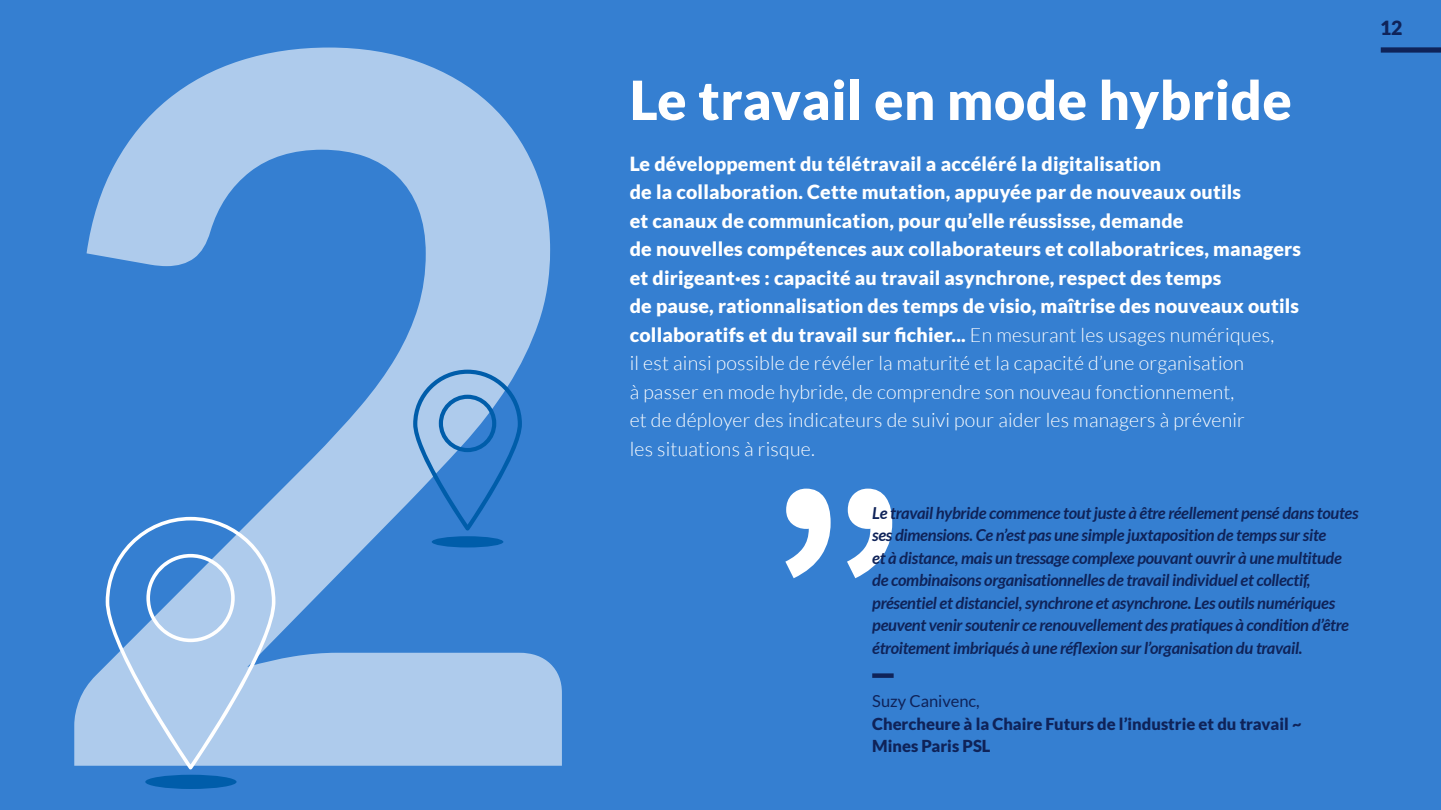
<style>
.page{position:relative;width:1441px;height:810px;background:#fff}
.page>*{position:absolute;margin:0;border:0;box-sizing:border-box;transform-origin:0 0}
.t1{font:900 54px "Lato";letter-spacing:.01em;color:#fff}
.t2{font:900 19.5px/28.5px "Lato";letter-spacing:.01em;color:#fff}
.t3{font:900 19.5px "Lato";color:#0f2359}
.t4{font:italic 700 16.5px/22.5px "Lato";letter-spacing:-.02em;color:#0f2359}
.t5{font:900 16.5px/22.5px "Lato";color:#0f2359}
.t6{font:16.5px "Lato";color:#0f2359}
.s1{font-weight:300}
</style>
<div class="page">
<div style="left:0;top:0;width:1440px;height:810px;background:#357fd1"></div>
<div style="left:1380px;top:47px;width:60px;height:6px;background:#0f2359"></div>
<svg style="left:785px;top:489px;width:107px;height:89px"></svg>
<div style="left:872px;top:673px;width:21px;height:5px;background:#0f2359"></div>
<svg style="left:74px;top:48px;width:488px;height:718px"></svg>
<div style="left:431px;top:536px;width:72px;height:11px;background:#005daa;border-radius:50%"></div>
<svg style="left:413px;top:370px;width:109px;height:161px"></svg>
<div style="left:145px;top:775px;width:91px;height:14px;background:#005daa;border-radius:50%"></div>
<svg style="left:106px;top:517px;width:169px;height:252px"></svg>
<p class="t1" style="left:629px;top:69px;width:663px">Le travail en mode hybride</p>
<p class="t2" style="left:629px;top:149px;width:672px">Le développement du télétravail a accéléré la digitalisation<br>de la collaboration. Cette mutation, appuyée par de nouveaux outils<br>et canaux de communication, pour qu’elle réussisse, demande<br>de nouvelles compétences aux collaborateurs et collaboratrices, managers et dirigeant·es : capacité au travail asynchrone, respect des temps<br>de pause, rationnalisation des temps de visio, maîtrise des nouveaux outils collaboratifs et du travail sur fichier... <span class="s1">En mesurant les usages numériques,<br>il est ainsi possible de révéler la maturité et la capacité d’une organisation<br>à passer en mode hybride, de comprendre son nouveau fonctionnement,<br>et de déployer des indicateurs de suivi pour aider les managers à prévenir<br>les situations à risque.</span></p>
<p class="t4" style="left:872px;top:502px;width:488px">Le travail hybride commence tout juste à être réellement pensé dans toutes ses dimensions. Ce n’est pas une simple juxtaposition de temps sur site<br>et à distance, mais un tressage complexe pouvant ouvrir à une multitude de combinaisons organisationnelles de travail individuel et collectif, présentiel et distanciel, synchrone et asynchrone. Les outils numériques peuvent venir soutenir ce renouvellement des pratiques à condition d’être étroitement imbriqués à une réflexion sur l’organisation du travail.</p>
<p class="t6" style="left:872px;top:692px;width:109px">Suzy Canivenc,</p>
<p class="t5" style="left:872px;top:712px;width:431px">Chercheure à la Chaire Futurs de l’industrie et du travail ~<br>Mines Paris PSL</p>
<p class="t3" style="left:1379px;top:17px;width:24px">12</p>
</div>
